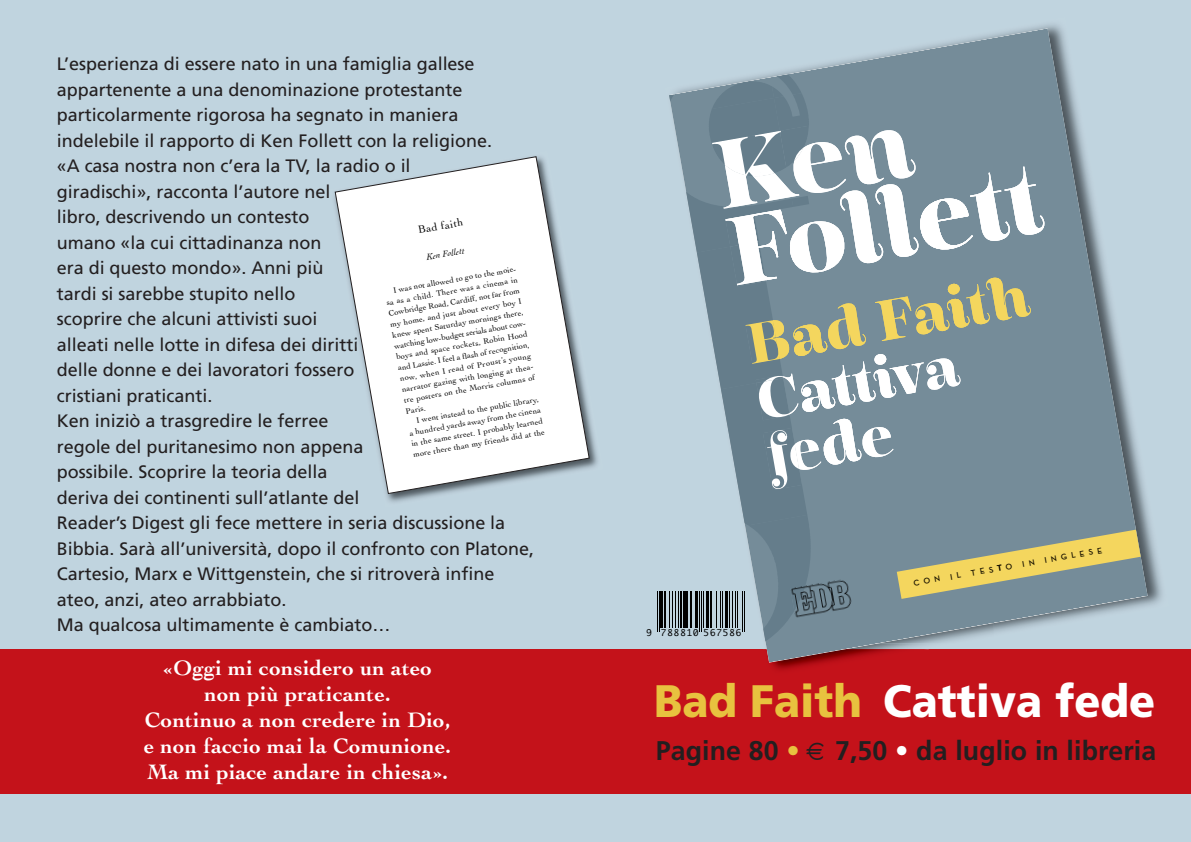
<style>
.page{position:relative;width:1191px;height:842px;background:#c0d4df}
.page>*{position:absolute;margin:0;border:0;box-sizing:border-box;transform-origin:0 0}
.t1{font:700 95.8px "Encorpada Essential";color:#fff;scale:.95 1}
.t2{font:700 56.5px "Encorpada Essential";color:#fff;scale:.95 1}
.t3{font:700 56.5px "Encorpada Essential";color:#f4d65e;scale:.95 1}
.t4{font:900 45.5px "Frutiger";color:#fff;scale:.94 1}
.t5{font:700 27px "Frutiger";letter-spacing:.005em;color:#231f20}
.t6{font:700 22px/26px "Cochin";letter-spacing:.015em;color:#fff;text-align:center}
.t7{font:18px/25.5px "Frutiger";color:#231f20}
.t8{font:11px "Cochin";color:#000}
.t9{font:italic 9.1px "Cochin";color:#000}
.t10{font:9px "Monaco";letter-spacing:.12em;color:#000}
.t11{font:700 8.5px "Neutra Disp";color:#1b1400}
.t12{font:8.2px/11px "Cochin";color:#000}
.s1{color:#e8c23f}
.s2{color:#fff}
</style>
<div class="page">
<div style="left:0;top:649px;width:1191px;height:145px;background:#c4121a"></div>
<hr style="left:656px;top:591px;width:1px;height:41px;background:#000">
<hr style="left:658px;top:591px;width:1px;height:41px;background:#000">
<hr style="left:660px;top:591px;width:3px;height:36px;background:#000">
<img style="left:334px;top:191px;width:264px;height:311px">
<svg style="left:335px;top:156px;width:255px;height:338px"></svg>
<svg style="left:766px;top:28px;width:381px;height:635px"></svg>
<svg style="left:669px;top:74px;width:474px;height:569px"></svg>
<p class="t7" style="left:57px;top:53px;width:479px">L’esperienza di essere nato in una famiglia gallese appartenente a una denominazione protestante particolarmente rigorosa ha segnato in maniera indelebile il rapporto di Ken Follett con la religione.<br>«A casa nostra non c’era la TV, la radio o il<br>giradischi», racconta l’autore nel<br>libro, descrivendo un contesto<br>umano «la cui cittadinanza non<br>era di questo mondo». Anni più<br>tardi si sarebbe stupito nello<br>scoprire che alcuni attivisti suoi<br>alleati nelle lotte in difesa dei diritti<br>delle donne e dei lavoratori fossero<br>cristiani praticanti.<br>Ken iniziò a trasgredire le ferree<br>regole del puritanesimo non appena<br>possibile. Scoprire la teoria della<br>deriva dei continenti sull’atlante del<br>Reader’s Digest gli fece mettere in seria discussione la Bibbia. Sarà all’università, dopo il confronto con Platone, Cartesio, Marx e Wittgenstein, che si ritroverà infine ateo, anzi, ateo arrabbiato.<br>Ma qualcosa ultimamente è cambiato…</p>
<p class="t8" style="left:417px;top:225px;width:47px;rotate:-10deg">Bad faith</p>
<p class="t9" style="left:426px;top:254px;width:40px;rotate:-10deg">Ken Follett</p>
<p class="t12" style="left:384px;top:287px;width:136px;text-indent:9px;rotate:-10deg">I was not allowed to go to the moie&shy;sa as a child. There was a cinema in Cowbridge Road, Cardiff, not far from my home, and just about every boy I knew spent Saturday mornings there, watching low-budget serials about cow&shy;boys and space rockets, Robin Hood and Lassie. I feel a flash of recognition, now, when I read of Proust’s young narrator gazing with longing at thea&shy;tre posters on the Morris columns of Paris.</p>
<p class="t12" style="left:407px;top:417px;width:135px;text-align:justify;text-indent:9px;rotate:-10deg">I went instead to the public library, a hundred yards away from the cinena in the same street. I probably learned more there than my friends did at the</p>
<p class="t6" style="left:144px;top:657px;width:309px">«Oggi mi considero un ateo non più praticante.<br>Continuo a non credere in Dio, e non faccio mai la Comunione.<br>Ma mi piace andare in chiesa».</p>
<h1 class="t1" style="left:719px;top:198px;width:336px;rotate:-10deg">Follett</h1>
<h2 class="t3" style="left:741px;top:312px;width:302px;rotate:-10deg">Bad Faith</h2>
<h2 class="t2" style="left:751px;top:368px;width:217px;rotate:-10deg">Cattiva</h2>
<h2 class="t2" style="left:761px;top:424px;width:136px;rotate:-10deg">fede</h2>
<p class="t10" style="left:646px;top:627px;width:96px">9 788810 567586</p>
<p class="t11" style="left:913px;top:578px;width:193px;rotate:-10deg">CON IL TESTO IN INGLESE</p>
<h3 class="t4" style="left:654px;top:683px;width:534px"><span class="s1">Bad Faith</span> Cattiva fede</h3>
<h3 class="t5" style="left:655px;top:740px;width:145px">Pagine 80 <span class="s1">•</span></h3>
<h3 class="t5" style="left:835px;top:740px;width:323px">7,50 <span class="s2">•</span> da luglio in libreria</h3>
</div>
